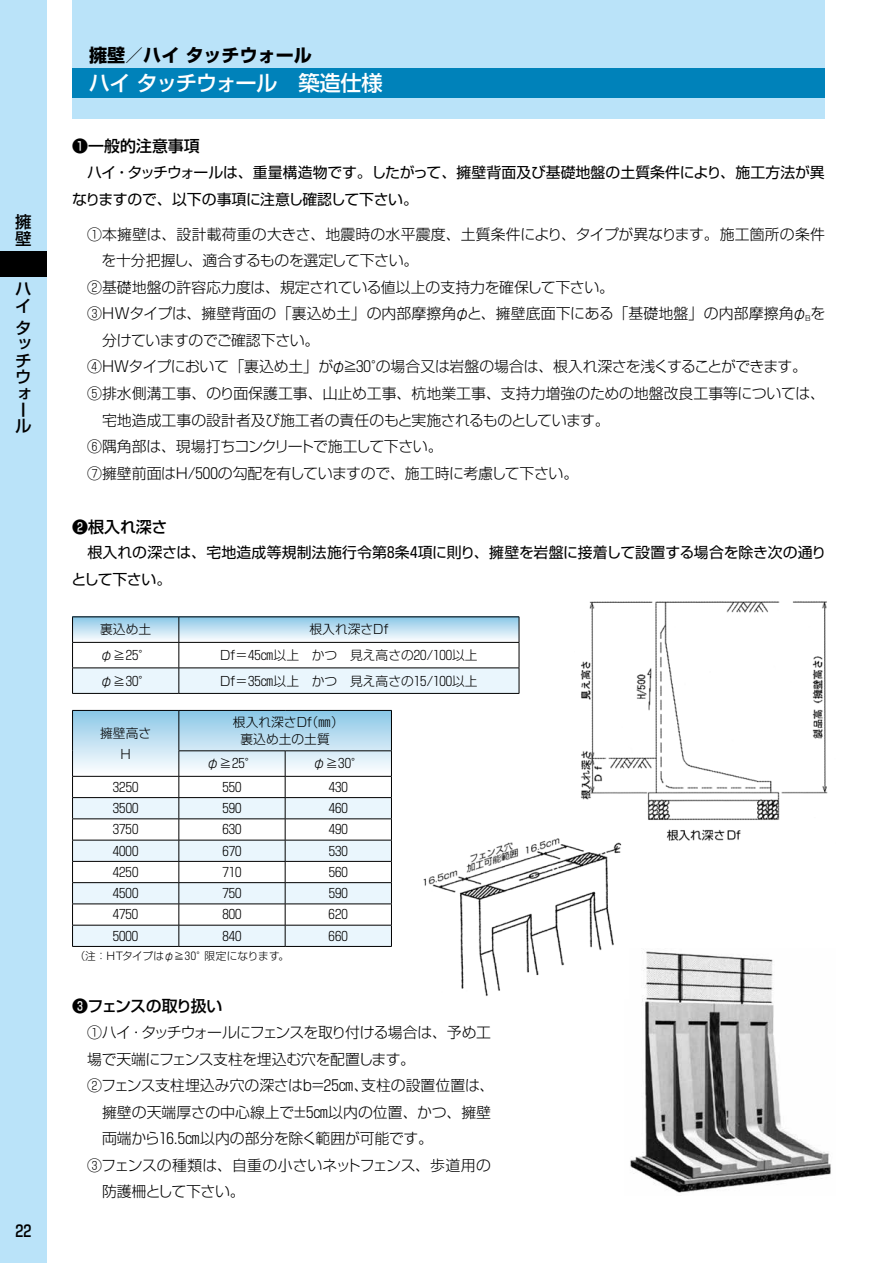
<style>
.page{position:relative;width:893px;height:1263px;background:#fff}
.page>*{position:absolute;margin:0;border:0;box-sizing:border-box;transform-origin:0 0}
.t1{font:500 21.3px "Shin Go Pr 6";letter-spacing:-.045em;color:#fff}
.t2{font:700 18px "Shin Go Pr 6";color:#000}
.t3{font:500 16.5px/16.5px "Shin Go Pr 6";color:#000}
.t4{font:500 15.9px "Shin Go Pr 6";color:#000}
.t5{font:500 15.9px "Shin Go Pr 6";letter-spacing:-.05em;color:#000}
.t6{font:300 14.85px "Shin Go Pr 6";letter-spacing:-.015em;color:#000}
.t7{font:14.85px/27.2px "Shin Go Pr 6";letter-spacing:-.005em;color:#000}
.t8{font:300 14.85px "Shin Go Pr 6";letter-spacing:.005em;color:#000}
.t9{font:300 14.85px "Shin Go Pr 6";letter-spacing:.01em;color:#000}
.t10{font:300 14.85px "Shin Go Pr 6";letter-spacing:-.055em;color:#000}
.t11{font:300 12.75px/21.3px "Shin Go Pr 6";color:#000;text-align:center}
.t12{font:300 10.65px "Shin Go Pr 6";color:#000}
</style>
<div class="page">
<div style="left:72px;top:0;width:753px;height:119px;background:#bae3f9"></div>
<div style="left:72px;top:68px;width:753px;height:30px;background:#0082ba"></div>
<div style="left:0;top:0;width:47px;height:1263px;background:#bae3f9"></div>
<div style="left:72px;top:710px;width:319px;height:66px;background:linear-gradient(to bottom,#8ac6e6,#fdfdfe)"></div>
<img style="left:630px;top:951px;width:201px;height:242px">
<svg style="left:72px;top:617px;width:448px;height:76px"></svg>
<hr style="left:72px;top:693px;width:107px;height:1px;background:#000">
<hr style="left:179px;top:693px;width:340px;height:1px;background:#000">
<svg style="left:73px;top:798px;width:318px;height:148px;fill:#eaf6fd"></svg>
<hr style="left:72px;top:710px;width:107px;height:1px;background:#000">
<hr style="left:72px;top:711px;width:1px;height:40px;background:#000">
<hr style="left:179px;top:710px;width:106px;height:1px;background:#000">
<hr style="left:179px;top:711px;width:1px;height:39px;background:#000">
<hr style="left:285px;top:710px;width:107px;height:1px;background:#000">
<hr style="left:391px;top:711px;width:1px;height:39px;background:#000">
<hr style="left:179px;top:750px;width:106px;height:1px;background:#000">
<hr style="left:285px;top:750px;width:107px;height:1px;background:#000">
<hr style="left:72px;top:776px;width:107px;height:1px;background:#000">
<hr style="left:179px;top:776px;width:106px;height:1px;background:#000">
<hr style="left:285px;top:776px;width:107px;height:1px;background:#000">
<hr style="left:72px;top:797px;width:107px;height:1px;background:#000">
<hr style="left:179px;top:797px;width:106px;height:1px;background:#000">
<hr style="left:285px;top:797px;width:107px;height:1px;background:#000">
<hr style="left:72px;top:819px;width:107px;height:1px;background:#000">
<hr style="left:179px;top:819px;width:106px;height:1px;background:#000">
<hr style="left:285px;top:819px;width:107px;height:1px;background:#000">
<hr style="left:72px;top:840px;width:107px;height:1px;background:#000">
<hr style="left:179px;top:840px;width:106px;height:1px;background:#000">
<hr style="left:285px;top:840px;width:107px;height:1px;background:#000">
<hr style="left:72px;top:861px;width:107px;height:1px;background:#000">
<hr style="left:179px;top:861px;width:106px;height:1px;background:#000">
<hr style="left:285px;top:861px;width:107px;height:1px;background:#000">
<hr style="left:72px;top:882px;width:107px;height:1px;background:#000">
<hr style="left:179px;top:882px;width:106px;height:1px;background:#000">
<hr style="left:285px;top:882px;width:107px;height:1px;background:#000">
<hr style="left:72px;top:904px;width:107px;height:1px;background:#000">
<hr style="left:179px;top:904px;width:106px;height:1px;background:#000">
<hr style="left:285px;top:904px;width:107px;height:1px;background:#000">
<hr style="left:72px;top:925px;width:107px;height:1px;background:#000">
<svg style="left:72px;top:751px;width:1px;height:195px"></svg>
<hr style="left:179px;top:925px;width:106px;height:1px;background:#000">
<svg style="left:179px;top:751px;width:1px;height:195px"></svg>
<hr style="left:285px;top:925px;width:107px;height:1px;background:#000">
<svg style="left:285px;top:751px;width:1px;height:195px"></svg>
<svg style="left:391px;top:751px;width:1px;height:195px"></svg>
<hr style="left:72px;top:946px;width:107px;height:1px;background:#000">
<hr style="left:179px;top:946px;width:106px;height:1px;background:#000">
<hr style="left:285px;top:946px;width:107px;height:1px;background:#000">
<img style="left:580px;top:601px;width:248px;height:240px">
<img style="left:423px;top:835px;width:205px;height:161px">
<div style="left:0;top:251px;width:47px;height:25px;background:#000"></div>
<p class="t3" style="left:15px;top:213px;width:17px">擁壁</p>
<p class="t3" style="left:15px;top:280px;width:17px">ハイ</p>
<p class="t3" style="left:15px;top:318px;width:18px">タッチウォール</p>
<p class="t4" style="left:15px;top:1218px;width:17px">22</p>
<p class="t2" style="left:89px;top:41px;width:224px">擁壁／ハイ タッチウォール</p>
<h1 class="t1" style="left:89px;top:65px;width:295px">ハイ タッチウォール　築造仕様</h1>
<p class="t4" style="left:72px;top:133px;width:129px">❶一般的注意事項</p>
<p class="t7" style="left:72px;top:158px;width:754px">　ハイ・タッチウォールは、重量構造物です。したがって、擁壁背面及び基礎地盤の土質条件により、施工方法が異なりますので、以下の事項に注意し確認して下さい。</p>
<p class="t9" style="left:87px;top:222px;width:739px">①本擁壁は、設計載荷重の大きさ、地震時の水平震度、土質条件により、タイプが異なります。施工箇所の条件</p>
<p class="t6" style="left:102px;top:248px;width:318px">を十分把握し、適合するものを選定して下さい。</p>
<p class="t6" style="left:87px;top:275px;width:528px">②基礎地盤の許容応力度は、規定されている値以上の支持力を確保して下さい。</p>
<p class="t8" style="left:87px;top:301px;width:740px">③HWタイプは、擁壁背面の「裏込め土」の内部摩擦角φと、擁壁底面下にある「基礎地盤」の内部摩擦角φ<sub>B</sub>を</p>
<p class="t6" style="left:102px;top:328px;width:219px">分けていますのでご確認下さい。</p>
<p class="t6" style="left:87px;top:355px;width:721px">④HWタイプにおいて「裏込め土」がφ≧30°の場合又は岩盤の場合は、根入れ深さを浅くすることができます。</p>
<p class="t6" style="left:87px;top:381px;width:739px">⑤排水側溝工事、のり面保護工事、山止め工事、杭地業工事、支持力増強のための地盤改良工事等については、</p>
<p class="t6" style="left:102px;top:408px;width:509px">宅地造成工事の設計者及び施工者の責任のもと実施されるものとしています。</p>
<p class="t6" style="left:87px;top:434px;width:357px">⑥隅角部は、現場打ちコンクリートで施工して下さい。</p>
<p class="t6" style="left:87px;top:461px;width:493px">⑦擁壁前面はH/500の勾配を有していますので、施工時に考慮して下さい。</p>
<p class="t4" style="left:72px;top:514px;width:96px">❷根入れ深さ</p>
<p class="t7" style="left:72px;top:538px;width:756px;line-height:26.5px">　根入れの深さは、宅地造成等規制法施行令第８条４項に則り、擁壁を岩盤に接着して設置する場合を除き次の通りとして下さい。</p>
<p class="t11" style="left:100px;top:618px;width:53px">裏込め土</p>
<p class="t11" style="left:309px;top:618px;width:80px">根入れ深さDf</p>
<p class="t11" style="left:100px;top:643px;width:53px">φ≧25°</p>
<p class="t11" style="left:220px;top:643px;width:259px">Df＝45㎝以上　かつ　見え高さの20/100以上</p>
<p class="t11" style="left:100px;top:669px;width:53px">φ≧30°</p>
<p class="t11" style="left:220px;top:669px;width:259px">Df＝35㎝以上　かつ　見え高さの15/100以上</p>
<p class="t11" style="left:100px;top:721px;width:53px">擁壁高さ<br>H</p>
<p class="t11" style="left:233px;top:712px;width:112px;line-height:17px">根入れ深さDf（㎜）裏込め土の土質</p>
<p class="t11" style="left:206px;top:752px;width:53px">φ≧25°</p>
<p class="t11" style="left:313px;top:752px;width:53px">φ≧30°</p>
<p class="t11" style="left:113px;top:775px;width:27px">3250</p>
<p class="t11" style="left:222px;top:775px;width:21px">550</p>
<p class="t11" style="left:329px;top:775px;width:21px">430</p>
<p class="t11" style="left:113px;top:796px;width:27px">3500</p>
<p class="t11" style="left:222px;top:796px;width:21px">590</p>
<p class="t11" style="left:329px;top:796px;width:21px">460</p>
<p class="t11" style="left:113px;top:818px;width:27px">3750</p>
<p class="t11" style="left:222px;top:818px;width:21px">630</p>
<p class="t11" style="left:329px;top:818px;width:21px">490</p>
<p class="t11" style="left:113px;top:839px;width:27px">4000</p>
<p class="t11" style="left:222px;top:839px;width:21px">670</p>
<p class="t11" style="left:329px;top:839px;width:21px">530</p>
<p class="t11" style="left:113px;top:860px;width:27px">4250</p>
<p class="t11" style="left:222px;top:860px;width:21px">710</p>
<p class="t11" style="left:329px;top:860px;width:21px">560</p>
<p class="t11" style="left:113px;top:881px;width:27px">4500</p>
<p class="t11" style="left:222px;top:881px;width:21px">750</p>
<p class="t11" style="left:329px;top:881px;width:21px">590</p>
<p class="t11" style="left:113px;top:903px;width:27px">4750</p>
<p class="t11" style="left:222px;top:903px;width:21px">800</p>
<p class="t11" style="left:329px;top:903px;width:21px">620</p>
<p class="t11" style="left:113px;top:924px;width:27px">5000</p>
<p class="t11" style="left:222px;top:924px;width:21px">840</p>
<p class="t11" style="left:329px;top:924px;width:21px">660</p>
<p class="t12" style="left:75px;top:947px;width:216px">（注：HTタイプはφ≧30°限定になります。</p>
<p class="t5" style="left:72px;top:993px;width:152px">❸フェンスの取り扱い</p>
<p class="t10" style="left:87px;top:1020px;width:405px">①ハイ・タッチウォールにフェンスを取り付ける場合は、予め工</p>
<p class="t6" style="left:87px;top:1047px;width:329px">場で天端にフェンス支柱を埋込む穴を配置します。</p>
<p class="t6" style="left:87px;top:1073px;width:409px">②フェンス支柱埋込み穴の深さはb＝25㎝、支柱の設置位置は、</p>
<p class="t6" style="left:102px;top:1100px;width:391px">擁壁の天端厚さの中心線上で±５㎝以内の位置、かつ、擁壁</p>
<p class="t6" style="left:102px;top:1126px;width:332px">両端から16.5㎝以内の部分を除く範囲が可能です。</p>
<p class="t6" style="left:87px;top:1153px;width:405px">③フェンスの種類は、自重の小さいネットフェンス、歩道用の</p>
<p class="t6" style="left:102px;top:1179px;width:144px">防護柵として下さい。</p>
</div>
